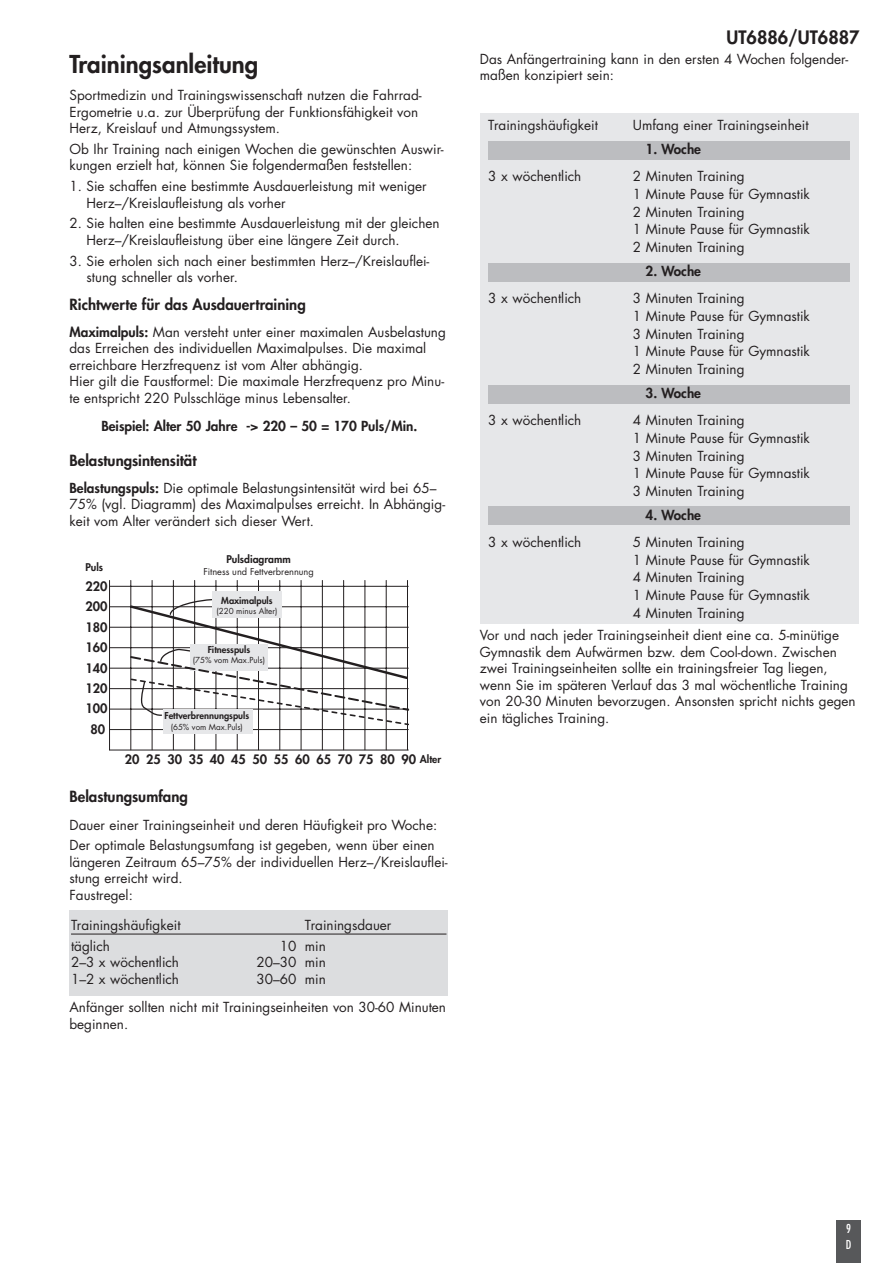
<style>
.page{position:relative;width:893px;height:1263px;background:#fff}
.page>*{position:absolute;margin:0;border:0;box-sizing:border-box;transform-origin:0 0}
.t1{font:800 24px "Futura CE";color:#231f20}
.t2{font:800 18px "Futura";color:#231f20}
.t3{font:800 15px "Futura CE";color:#231f20}
.t4{font:13.5px/16.5px "Futura CE";color:#231f20}
.t5{font:13.5px/17.7px "Futura";color:#231f20}
.t6{font:800 13.5px "Futura CE";color:#231f20}
.t7{font:800 13.5px "Futura";color:#231f20}
.t8{font:800 12.75px/20.4px "Futura";color:#231f20;text-align:center}
.t9{font:condensed 12px/15.6px "Futura";color:#fff}
.t10{font:800 10.35px "Futura";color:#231f20}
.t11{font:800 9.3px "Futura";color:#231f20}
.t12{font:9.3px "Futura CE";color:#231f20}
.t13{font:8.1px "Futura CE";color:#231f20}
.s1{font-weight:800}
</style>
<div class="page">
<div style="left:836px;top:1220px;width:25px;height:43px;background:#57585a"></div>
<div style="left:70px;top:911px;width:378px;height:85px;background:#dcdddf"></div>
<hr style="left:71px;top:934px;width:375px;height:1px;background:#231f20">
<hr style="left:109px;top:580px;width:1px;height:170px;background:#231f20">
<hr style="left:110px;top:750px;width:298px;height:1px;background:#231f20">
<hr style="left:131px;top:580px;width:1px;height:170px;background:#231f20">
<hr style="left:110px;top:709px;width:298px;height:1px;background:#231f20">
<hr style="left:110px;top:688px;width:298px;height:1px;background:#231f20">
<hr style="left:110px;top:668px;width:298px;height:1px;background:#231f20">
<hr style="left:110px;top:647px;width:298px;height:1px;background:#231f20">
<hr style="left:110px;top:627px;width:298px;height:1px;background:#231f20">
<hr style="left:110px;top:606px;width:298px;height:1px;background:#231f20">
<hr style="left:110px;top:586px;width:298px;height:1px;background:#231f20">
<hr style="left:152px;top:580px;width:1px;height:170px;background:#231f20">
<hr style="left:194px;top:580px;width:1px;height:170px;background:#231f20">
<hr style="left:216px;top:580px;width:1px;height:170px;background:#231f20">
<hr style="left:237px;top:580px;width:1px;height:170px;background:#231f20">
<hr style="left:258px;top:580px;width:1px;height:170px;background:#231f20">
<hr style="left:280px;top:580px;width:1px;height:170px;background:#231f20">
<hr style="left:301px;top:580px;width:1px;height:170px;background:#231f20">
<hr style="left:322px;top:580px;width:1px;height:170px;background:#231f20">
<hr style="left:343px;top:580px;width:1px;height:170px;background:#231f20">
<hr style="left:365px;top:580px;width:1px;height:170px;background:#231f20">
<hr style="left:386px;top:580px;width:1px;height:170px;background:#231f20">
<hr style="left:110px;top:729px;width:298px;height:1px;background:#231f20">
<hr style="left:173px;top:580px;width:1px;height:170px;background:#231f20">
<div style="left:163px;top:709px;width:90px;height:25px;background:#e6e7e9"></div>
<hr style="left:407px;top:580px;width:1px;height:170px;background:#231f20">
<svg style="left:128px;top:598px;width:282px;height:128px"></svg>
<div style="left:212px;top:592px;width:70px;height:26px;background:#e6e7e9"></div>
<div style="left:480px;top:113px;width:378px;height:510px;background:#e6e7e9"></div>
<div style="left:488px;top:507px;width:362px;height:18px;background:#bcbdc0"></div>
<div style="left:488px;top:385px;width:362px;height:18px;background:#bcbdc0"></div>
<div style="left:488px;top:263px;width:362px;height:18px;background:#bcbdc0"></div>
<div style="left:488px;top:141px;width:362px;height:18px;background:#bcbdc0"></div>
<h1 class="t1" style="left:70px;top:53px;width:190px">Trainingsanleitung</h1>
<p class="t4" style="left:70px;top:88px;width:354px">Sportmedizin und Trainingswissenschaft nutzen die Fahrrad-<br>Ergometrie u.a. zur Überprüfung der Funktionsfähigkeit von<br>Herz, Kreislauf und Atmungssystem.</p>
<p class="t4" style="left:70px;top:142px;width:376px">Ob Ihr Training nach einigen Wochen die gewünschten Auswir&shy;kungen erzielt hat, können Sie folgendermaßen feststellen:</p>
<p class="t4" style="left:87px;top:179px;width:342px;text-indent:-17px">1. Sie schaffen eine bestimmte Ausdauerleistung mit weniger<br>Herz–/Kreislaufleistung als vorher</p>
<p class="t4" style="left:87px;top:216px;width:355px;text-indent:-17px">2. Sie halten eine bestimmte Ausdauerleistung mit der gleichen<br>Herz–/Kreislaufleistung über eine längere Zeit durch.</p>
<p class="t4" style="left:87px;top:253px;width:344px;text-indent:-17px">3. Sie erholen sich nach einer bestimmten Herz–/Kreislauflei&shy;stung schneller als vorher.</p>
<p class="t3" style="left:70px;top:297px;width:238px">Richtwerte für das Ausdauertraining</p>
<p class="t4" style="left:70px;top:325px;width:378px"><span class="s1">Maximalpuls:</span> Man versteht unter einer maximalen Ausbelastung das Erreichen des individuellen Maximalpulses. Die maximal erreichbare Herzfrequenz ist vom Alter abhängig.<br>Hier gilt die Faustformel: Die maximale Herzfrequenz pro Minu&shy;te entspricht 220 Pulsschläge minus Lebensalter.</p>
<p class="t6" style="left:101px;top:419px;width:317px">Beispiel: Alter 50 Jahre -&gt; 220 – 50 = 170 Puls/Min.</p>
<p class="t3" style="left:70px;top:453px;width:129px">Belastungsintensität</p>
<p class="t4" style="left:70px;top:481px;width:377px"><span class="s1">Belastungspuls:</span> Die optimale Belastungsintensität wird bei 65–<br>75% (vgl. Diagramm) des Maximalpulses erreicht. In Abhängig&shy;keit vom Alter verändert sich dieser Wert.</p>
<p class="t10" style="left:85px;top:563px;width:19px">Puls</p>
<p class="t8" style="left:85px;top:577px;width:24px">220<br>200<br>180<br>160<br>140<br>120<br>100<br>80</p>
<p class="t10" style="left:226px;top:554px;width:66px">Pulsdiagramm</p>
<p class="t12" style="left:203px;top:568px;width:112px">Fitness und Fettverbrennung</p>
<p class="t11" style="left:221px;top:596px;width:53px">Maximalpuls</p>
<p class="t13" style="left:217px;top:608px;width:62px">(220 minus Alter)</p>
<p class="t11" style="left:208px;top:645px;width:44px">Fitnesspuls</p>
<p class="t13" style="left:193px;top:657px;width:74px">(75% vom Max.Puls)</p>
<p class="t11" style="left:164px;top:711px;width:86px">Fettverbrennungspuls</p>
<p class="t13" style="left:171px;top:724px;width:74px">(65% vom Max.Puls)</p>
<p class="t8" style="left:125px;top:750px;width:272px">20 25 30 35 40 45 50 55 60 65 70 75 80</p>
<p class="t10" style="left:420px;top:754px;width:23px">Alter</p>
<p class="t8" style="left:401px;top:750px;width:16px">90</p>
<p class="t3" style="left:70px;top:790px;width:120px">Belastungsumfang</p>
<p class="t4" style="left:70px;top:815px;width:369px;line-height:20.7px">Dauer einer Trainingseinheit und deren Häufigkeit pro Woche:<br>Der optimale Belastungsumfang ist gegeben, wenn über einen</p>
<p class="t4" style="left:70px;top:855px;width:380px">längeren Zeitraum 65–75% der individuellen Herz–/Kreislauflei&shy;stung erreicht wird.<br>Faustregel:</p>
<p class="t4" style="left:71px;top:918px;width:111px">Trainingshäufigkeit</p>
<p class="t4" style="left:305px;top:918px;width:88px">Trainingsdauer</p>
<p class="t4" style="left:71px;top:939px;width:40px">täglich</p>
<p class="t4" style="left:280px;top:939px;width:48px">10 min</p>
<p class="t4" style="left:71px;top:955px;width:110px">2–3 x wöchentlich</p>
<p class="t4" style="left:256px;top:955px;width:71px">20–30 min</p>
<p class="t4" style="left:71px;top:972px;width:110px">1–2 x wöchentlich</p>
<p class="t4" style="left:256px;top:972px;width:71px">30–60 min</p>
<p class="t4" style="left:70px;top:1000px;width:378px">Anfänger sollten nicht mit Trainingseinheiten von 30-60 Minuten beginnen.</p>
<h2 class="t2" style="left:727px;top:29px;width:134px">UT6886/UT6887</h2>
<p class="t4" style="left:480px;top:52px;width:370px">Das Anfängertraining kann in den ersten 4 Wochen folgender&shy;maßen konzipiert sein:</p>
<p class="t5" style="left:488px;top:118px;width:111px">Trainingshäufigkeit</p>
<p class="t5" style="left:633px;top:118px;width:177px">Umfang einer Trainingseinheit</p>
<p class="t5" style="left:488px;top:169px;width:95px">3 x wöchentlich</p>
<p class="t5" style="left:633px;top:169px;width:179px">2 Minuten Training<br>1 Minute Pause für Gymnastik<br>2 Minuten Training<br>1 Minute Pause für Gymnastik<br>2 Minuten Training</p>
<p class="t5" style="left:488px;top:290px;width:95px">3 x wöchentlich</p>
<p class="t5" style="left:633px;top:290px;width:179px">3 Minuten Training<br>1 Minute Pause für Gymnastik<br>3 Minuten Training<br>1 Minute Pause für Gymnastik<br>2 Minuten Training</p>
<p class="t5" style="left:488px;top:412px;width:95px">3 x wöchentlich</p>
<p class="t5" style="left:633px;top:412px;width:179px">4 Minuten Training<br>1 Minute Pause für Gymnastik<br>3 Minuten Training<br>1 Minute Pause für Gymnastik<br>3 Minuten Training</p>
<p class="t5" style="left:488px;top:534px;width:95px">3 x wöchentlich</p>
<p class="t5" style="left:633px;top:534px;width:179px">5 Minuten Training<br>1 Minute Pause für Gymnastik<br>4 Minuten Training<br>1 Minute Pause für Gymnastik<br>4 Minuten Training</p>
<p class="t7" style="left:645px;top:143px;width:57px">1. Woche</p>
<p class="t7" style="left:645px;top:264px;width:57px">2. Woche</p>
<p class="t7" style="left:645px;top:386px;width:57px">3. Woche</p>
<p class="t7" style="left:645px;top:508px;width:57px">4. Woche</p>
<p class="t4" style="left:480px;top:628px;width:377px">Vor und nach jeder Trainingseinheit dient eine ca. 5-minütige Gymnastik dem Aufwärmen bzw. dem Cool-down. Zwischen zwei Trainingseinheiten sollte ein trainingsfreier Tag liegen, wenn Sie im späteren Verlauf das 3 mal wöchentliche Training von 20-30 Minuten bevorzugen. Ansonsten spricht nichts gegen ein tägliches Training.</p>
<p class="t9" style="left:846px;top:1222px;width:7px">9<br>D</p>
</div>
